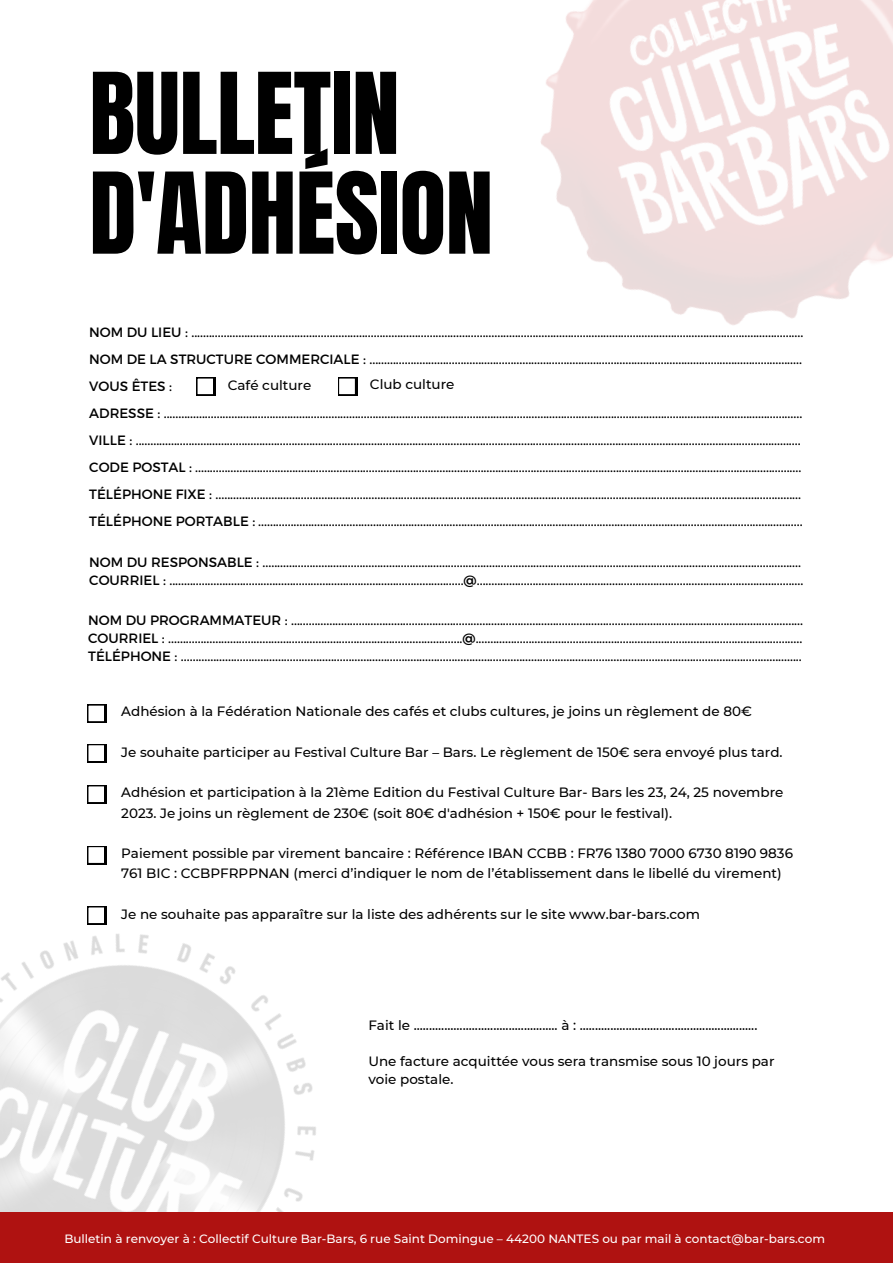
<style>
.page{position:relative;width:893px;height:1264px;background:#fff}
.page>*{position:absolute;margin:0;border:0;box-sizing:border-box;transform-origin:0 0}
.t1{font:95.55px/99.8px "Anton";letter-spacing:-.005em;color:#000}
.t2{font:13.5px/27px "Montserrat";color:#000}
.t3{font:500 13.5px/20.2px "Montserrat";color:#000}
.t4{font:500 12px "Montserrat";color:#fff}
</style>
<div class="page">
<img style="left:0;top:846px;width:316px;height:366px">
<img style="left:541px;top:0;width:351px;height:325px">
<div style="left:0;top:1212px;width:892px;height:50px;background:#af1211"></div>
<svg style="left:87px;top:785px;width:19px;height:18px"></svg>
<svg style="left:196px;top:377px;width:19px;height:18px"></svg>
<svg style="left:338px;top:377px;width:19px;height:18px"></svg>
<svg style="left:87px;top:704px;width:19px;height:18px"></svg>
<svg style="left:87px;top:744px;width:19px;height:18px"></svg>
<svg style="left:87px;top:846px;width:19px;height:18px"></svg>
<svg style="left:87px;top:906px;width:19px;height:18px"></svg>
<h1 class="t1" style="left:89px;top:65px;width:405px">BULLETIN<br>D'ADHÉSION</h1>
<p class="t2" style="left:89px;top:317px;width:715px">NOM DU LIEU : ................................................................................................................................................................................................................<br>NOM DE LA STRUCTURE COMMERCIALE : ...................................................................................................................................................<br>VOUS ÊTES :<br>ADRESSE : .........................................................................................................................................................................................................................<br>VILLE : ..................................................................................................................................................................................................................................<br>CODE POSTAL : ..............................................................................................................................................................................................................<br>TÉ LÉ PHONE FIXE : .......................................................................................................................................................................................................<br>TÉ LÉ PHONE PORTABLE : .........................................................................................................................................................................................</p>
<p class="t3" style="left:228px;top:375px;width:85px">Café culture</p>
<p class="t3" style="left:370px;top:374px;width:86px">Club culture</p>
<p class="t2" style="left:89px;top:553px;width:715px;line-height:18px">NOM DU RESPONSABLE : .......................................................................................................................................................................................<br>COURRIEL : ....................................................................................................@...............................................................................................................</p>
<p class="t2" style="left:88px;top:610px;width:716px;line-height:18px;text-align:justify">NOM DU PROGRAMMATEUR : ..............................................................................................................................................................................<br>COURRIEL : ....................................................................................................@...............................................................................................................<br>TÉLÉPHONE : ...................................................................................................................................................................................................................</p>
<p class="t3" style="left:121px;top:701px;width:632px">Adhésion à la Fédération Nationale des cafés et clubs cultures, je joins un règlement de 80€</p>
<p class="t3" style="left:121px;top:742px;width:662px">Je souhaite participer au Festival Culture Bar – Bars. Le règlement de 150€ sera envoyé plus tard.</p>
<p class="t3" style="left:121px;top:782px;width:663px">Adhésion et participation à la 21ème Edition du Festival Culture Bar- Bars les 23, 24, 25 novembre<br>2023. Je joins un règlement de 230€ (soit 80€ d'adhésion + 150€ pour le festival).</p>
<p class="t3" style="left:121px;top:843px;width:673px">Paiement possible par virement bancaire : Référence IBAN CCBB : FR76 1380 7000 6730 8190 9836<br>761 BIC : CCBPFRPPNAN (merci d’indiquer le nom de l’établissement dans le libellé du virement)</p>
<p class="t3" style="left:121px;top:903px;width:580px">Je ne souhaite pas apparaître sur la liste des adhérents sur le site www.bar-bars.com</p>
<p class="t3" style="left:368px;top:1014px;width:390px">Fait le ............................................... à : ..........................................................</p>
<p class="t3" style="left:368px;top:1051px;width:407px;line-height:18px">Une facture acquittée vous sera transmise sous 10 jours par voie postale.</p>
<p class="t4" style="left:64px;top:1231px;width:762px">Bulletin à renvoyer à : Collectif Culture Bar-Bars, 6 rue Saint Domingue – 44200 NANTES ou par mail à contact@bar-bars.com</p>
</div>
